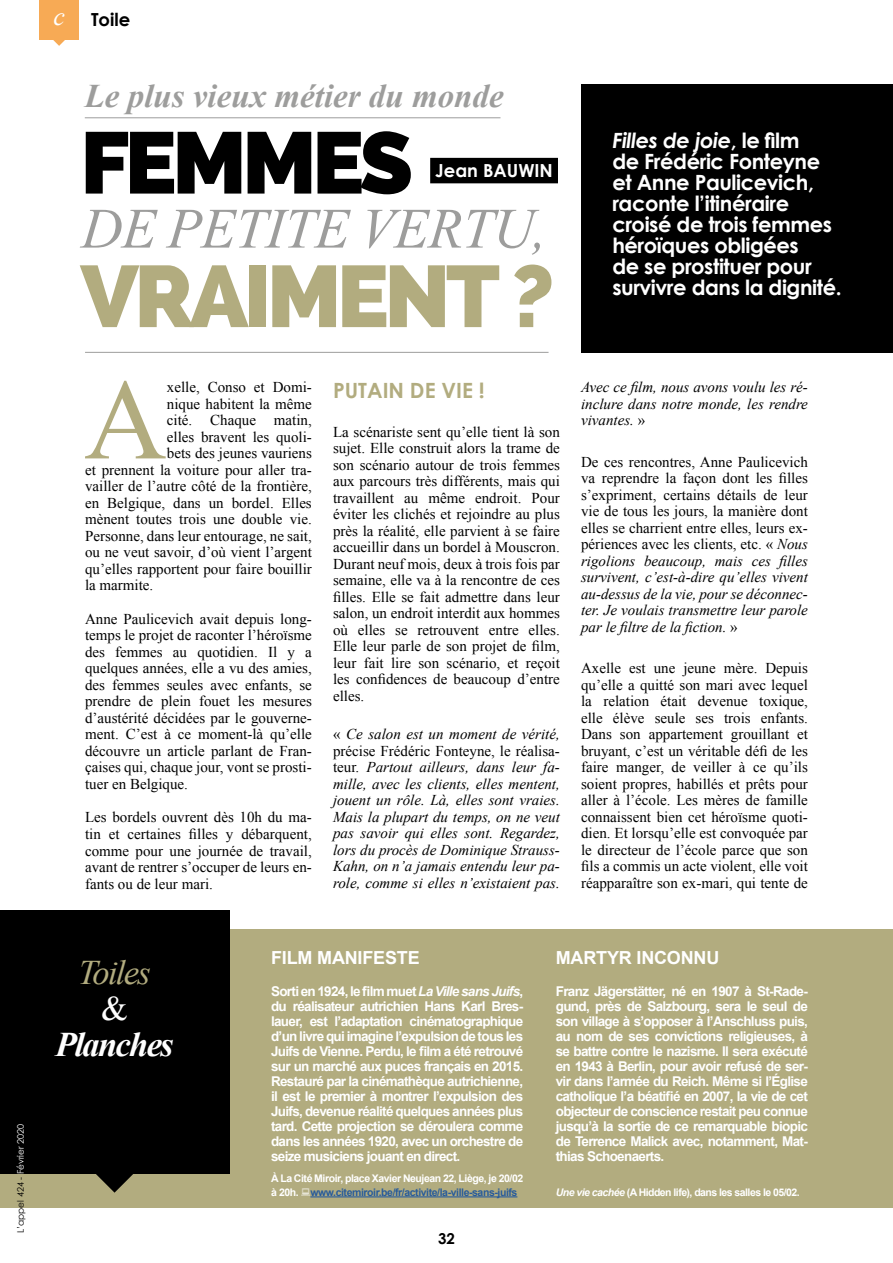
<style>
.page{position:relative;width:893px;height:1263px;background:#fff}
.page>*{position:absolute;margin:0;border:0;box-sizing:border-box;transform-origin:0 0}
.t1{font:114.75px "Times New Roman";color:#b2ac7f}
.t2{font:800 87px "Raleway";letter-spacing:-.05em;color:#b2ac7f}
.t3{font:800 87px "Raleway";letter-spacing:-.05em;color:#000}
.t4{font:italic 57px "Times New Roman";letter-spacing:-.015em;color:#9d9d9c}
.t5{font:italic 700 34.5px "Times New Roman";letter-spacing:-.05em;color:#fff}
.t6{font:italic 34.5px "Times New Roman";letter-spacing:-.05em;color:#b2ac7f}
.t7{font:34.5px "Times New Roman";color:#fff}
.t8{font:italic 700 33px "Times New Roman";color:#9d9d9c}
.t9{font:700 21px/21px "Century Gothic";letter-spacing:-.02em;color:#fff}
.t10{font:700 21px "Century Gothic";color:#b2ac7f}
.t11{font:700 18px "Arial";letter-spacing:-.01em;color:#fff}
.t12{font:700 18px "Century Gothic";color:#fff}
.t13{font:700 18px "Century Gothic";color:#000}
.t14{font:15px/16.5px "Times New Roman";color:#000;text-align:justify}
.t15{font:italic 15px/16.5px "Times New Roman";color:#000;text-align:justify}
.t16{font:700 15px "Century Gothic";color:#000}
.t17{font:700 13.5px/15px "Arial";letter-spacing:-.05em;color:#fff;text-align:justify}
.t18{font:700 10.5px/13.5px "Arial";letter-spacing:-.04em;color:#fff}
.t19{font:9px "Century Gothic";color:#000}
.s1{color:#fff}
.s2{font-family:"Times New Roman";font-weight:400;font-style:italic;font-size:26.1px;color:#fff}
.s3{font-style:italic}
.s4{font-style:normal}
.s5{color:#275b9b}
</style>
<div class="page">
<div style="left:39px;top:0;width:40px;height:39px;background:#f7aa55"></div>
<svg style="left:53px;top:39px;width:13px;height:7px"></svg>
<div style="left:0;top:929px;width:893px;height:279px;background:#b2ac7f"></div>
<svg style="left:96px;top:1174px;width:37px;height:19px"></svg>
<div style="left:0;top:910px;width:229px;height:264px;background:#000"></div>
<hr style="left:310px;top:1196px;width:207px;height:1px;background:#275b9b">
<hr style="left:892px;top:348px;width:1px;height:55px;background:#000">
<div style="left:430px;top:158px;width:128px;height:25px;background:#000"></div>
<hr style="left:85px;top:352px;width:464px;height:1px;background:#9d9d9c">
<hr style="left:85px;top:117px;width:415px;height:1px;background:#9d9d9c">
<div style="left:581px;top:85px;width:312px;height:268px;background:#000"></div>
<p class="t19" style="left:15px;top:1233px;width:111px;rotate:-90deg">L’appel 424 - <span class="s1">Février 2020</span></p>
<p class="t13" style="left:53px;top:8px;width:78px"><span class="s2">c</span> Toile</p>
<h3 class="t8" style="left:85px;top:78px;width:420px">Le plus vieux métier du monde</h3>
<h2 class="t3" style="left:80px;top:112px;width:334px">FEMMES</h2>
<h3 class="t4" style="left:81px;top:197px;width:467px">DE PETITE VERTU,</h3>
<h2 class="t2" style="left:80px;top:246px;width:475px">VRAIMENT ?</h2>
<p class="t12" style="left:435px;top:158px;width:119px">Jean BAUWIN</p>
<h3 class="t9" style="left:612px;top:129px;width:231px"><span class="s3">Filles de joie</span>, le film<br>de Frédéric Fonteyne et Anne Paulicevich, raconte l’itinéraire croisé de trois femmes héroïques obligées<br>de se prostituer pour survivre dans la dignité.</h3>
<h1 class="t1" style="left:84px;top:356px;width:84px">A</h1>
<p class="t14" style="left:167px;top:379px;width:146px">xelle, Conso et Domi-</p>
<p class="t14" style="left:167px;top:396px;width:146px">nique habitent la même</p>
<p class="t14" style="left:167px;top:412px;width:146px">cité. Chaque matin,</p>
<p class="t14" style="left:167px;top:429px;width:146px">elles bravent les quoli-</p>
<p class="t14" style="left:167px;top:445px;width:146px">bets des jeunes vauriens</p>
<p class="t14" style="left:85px;top:462px;width:228px">et prennent la voiture pour aller tra-</p>
<p class="t14" style="left:85px;top:478px;width:228px">vailler de l’autre côté de la frontière,</p>
<p class="t14" style="left:85px;top:495px;width:228px">en Belgique, dans un bordel. Elles</p>
<p class="t14" style="left:85px;top:511px;width:228px">mènent toutes trois une double vie.</p>
<p class="t14" style="left:85px;top:528px;width:228px">Personne, dans leur entourage, ne sait,</p>
<p class="t14" style="left:85px;top:544px;width:228px">ou ne veut savoir, d’où vient l’argent</p>
<p class="t14" style="left:85px;top:561px;width:228px">qu’elles rapportent pour faire bouillir</p>
<p class="t14" style="left:85px;top:577px;width:70px">la marmite.</p>
<p class="t14" style="left:85px;top:611px;width:228px">Anne Paulicevich avait depuis long&shy;temps le projet de raconter l’héroïsme des femmes au quotidien. Il y a quelques années, elle a vu des amies, des femmes seules avec enfants, se prendre de plein fouet les mesures d’austérité décidées par le gouverne&shy;ment. C’est à ce moment-là qu’elle découvre un article parlant de Fran&shy;çaises qui, chaque jour, vont se prosti&shy;tuer en Belgique.</p>
<p class="t14" style="left:85px;top:809px;width:228px">Les bordels ouvrent dès 10h du ma&shy;tin et certaines filles y débarquent, comme pour une journée de travail, avant de rentrer s’occuper de leurs en&shy;fants ou de leur mari.</p>
<h3 class="t10" style="left:333px;top:377px;width:153px">PUTAIN DE VIE !</h3>
<p class="t14" style="left:333px;top:423px;width:228px">La scénariste sent qu’elle tient là son sujet. Elle construit alors la trame de son scénario autour de trois femmes aux parcours très différents, mais qui travaillent au même endroit. Pour éviter les clichés et rejoindre au plus près la réalité, elle parvient à se faire accueillir dans un bordel à Mouscron.<br>Durant neuf mois, deux à trois fois par semaine, elle va à la rencontre de ces filles. Elle se fait admettre dans leur salon, un endroit interdit aux hommes où elles se retrouvent entre elles.<br>Elle leur parle de son projet de film, leur fait lire son scénario, et reçoit les confidences de beaucoup d’entre elles.</p>
<p class="t15" style="left:333px;top:726px;width:228px"><span class="s4">«</span> Ce salon est un moment de vérité, <span class="s4">précise Frédéric Fonteyne, le réalisa&shy;teur.</span> Partout ailleurs, dans leur fa&shy;mille, avec les clients, elles mentent, jouent un rôle. Là, elles sont vraies.<br>Mais la plupart du temps, on ne veut pas savoir qui elles sont. Regardez, lors du procès de Dominique Strauss-Kahn, on n’a jamais entendu leur pa&shy;role, comme si elles n’existaient pas.</p>
<p class="t15" style="left:581px;top:379px;width:228px">Avec ce film, nous avons voulu les ré&shy;inclure dans notre monde, les rendre vivantes. <span class="s4">»</span></p>
<p class="t14" style="left:581px;top:454px;width:228px">De ces rencontres, Anne Paulicevich va reprendre la façon dont les filles s’expriment, certains détails de leur vie de tous les jours, la manière dont elles se charrient entre elles, leurs ex&shy;périences avec les clients, etc. « <span class="s3">Nous rigolions beaucoup, mais ces filles survivent, c’est-à-dire qu’elles vivent au-dessus de la vie, pour se déconnec&shy;ter. Je voulais transmettre leur parole par le filtre de la fiction.</span> »</p>
<p class="t14" style="left:581px;top:660px;width:228px">Axelle est une jeune mère. Depuis qu’elle a quitté son mari avec lequel la relation était devenue toxique, elle élève seule ses trois enfants.<br>Dans son appartement grouillant et bruyant, c’est un véritable défi de les faire manger, de veiller à ce qu’ils soient propres, habillés et prêts pour aller à l’école. Les mères de famille connaissent bien cet héroïsme quoti&shy;dien. Et lorsqu’elle est convoquée par le directeur de l’école parce que son fils a commis un acte violent, elle voit réapparaître son ex-mari, qui tente de</p>
<h3 class="t6" style="left:78px;top:953px;width:74px">Toiles</h3>
<h3 class="t7" style="left:101px;top:989px;width:28px">&amp;</h3>
<h3 class="t5" style="left:55px;top:1025px;width:120px">Planches</h3>
<p class="t11" style="left:271px;top:948px;width:150px">FILM MANIFESTE</p>
<p class="t17" style="left:271px;top:984px;width:254px">Sorti en 1924, le film muet <span class="s3">La Ville sans Juifs</span>, du réalisateur autrichien Hans Karl Bres&shy;lauer, est l’adaptation cinématographique d’un livre qui imagine l’expulsion de tous les Juifs de Vienne. Perdu, le film a été retrouvé sur un marché aux puces français en 2015.<br>Restauré par la cinémathèque autrichienne, il est le premier à montrer l’expulsion des Juifs, devenue réalité quelques années plus tard. Cette projection se déroulera comme dans les années 1920, avec un orchestre de seize musiciens jouant en direct.</p>
<p class="t18" style="left:271px;top:1172px;width:254px">À La Cité Miroir, place Xavier Neujean 22, Liège, je 20/02 à 20h. <span class="s5">www.citemiroir.be/fr/activite/la-ville-sans-juifs</span></p>
<p class="t16" style="left:438px;top:1229px;width:18px">32</p>
<p class="t11" style="left:556px;top:948px;width:165px">MARTYR INCONNU</p>
<p class="t17" style="left:556px;top:984px;width:254px">Franz Jägerstätter, né en 1907 à St-Rade&shy;gund, près de Salzbourg, sera le seul de son village à s’opposer à l’Anschluss puis, au nom de ses convictions religieuses, à se battre contre le nazisme. Il sera exécuté en 1943 à Berlin, pour avoir refusé de ser&shy;vir dans l’armée du Reich. Même si l’Église catholique l’a béatifié en 2007, la vie de cet objecteur de conscience restait peu connue jusqu’à la sortie de ce remarquable biopic de Terrence Malick avec, notamment, Mat&shy;thias Schoenaerts.</p>
<p class="t18" style="left:556px;top:1185px;width:245px"><span class="s3">Une vie cachée</span> (A Hidden life), dans les salles le 05/02.</p>
</div>
